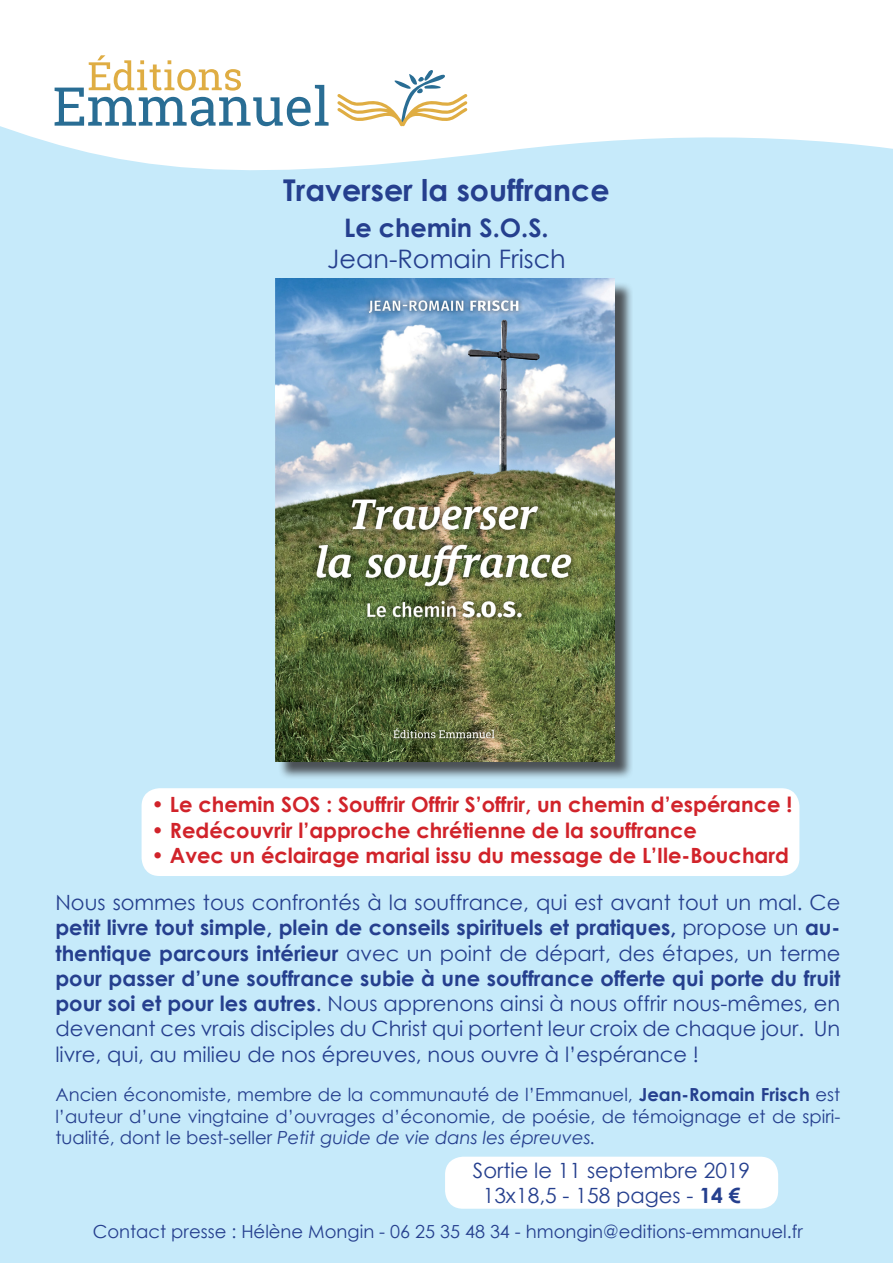
<style>
.page{position:relative;width:893px;height:1263px;background:#fff}
.page>*{position:absolute;margin:0;border:0;box-sizing:border-box;transform-origin:0 0}
.t1{font:700 30px "Century Gothic";color:#253f8e}
.t2{font:25.5px "Century Gothic";color:#253f8e}
.t3{font:700 25.5px "Century Gothic";color:#253f8e}
.t4{font:21px/25.2px "Century Gothic";color:#253f8e;text-align:justify}
.t5{font:700 21px "Century Gothic";color:#d1232a}
.t6{font:18px/21.6px "Century Gothic";color:#253f8e;text-align:justify}
.s1{font-weight:700}
.s2{font-style:italic}
</style>
<div class="page">
<div style="left:0;top:17px;width:893px;height:1246px;background:#c6eafa"></div>
<svg style="left:0;top:17px;width:893px;height:154px;fill:#fff"></svg>
<svg style="left:336px;top:60px;width:131px;height:66px;background:#efebde"></svg>
<svg style="left:53px;top:48px;width:276px;height:78px;background:#d9e1e0"></svg>
<div style="left:277px;top:281px;width:356px;height:499px;background:#231f20;opacity:.75"></div>
<img style="left:275px;top:279px;width:340px;height:482px">
<div style="left:142px;top:788px;width:657px;height:88px;background:#fff;border-radius:18px"></div>
<div style="left:445px;top:1157px;width:333px;height:52px;background:#fff;border-radius:18px"></div>
<p class="t1" style="left:283px;top:167px;width:328px">Traverser la souffrance</p>
<p class="t3" style="left:344px;top:208px;width:206px">Le chemin S.O.S.</p>
<p class="t2" style="left:327px;top:241px;width:240px">Jean-Romain Frisch</p>
<p class="t5" style="left:151px;top:789px;width:642px">• Le chemin SOS : Souffrir Offrir S’offrir, un chemin d’espérance !</p>
<p class="t5" style="left:151px;top:814px;width:547px">• Redécouvrir l’approche chrétienne de la souffrance</p>
<p class="t5" style="left:151px;top:839px;width:639px">• Avec un éclairage marial issu du message de L’Ile-Bouchard</p>
<p class="t4" style="left:55px;top:890px;width:786px">Nous sommes tous confrontés à la souffrance, qui est avant tout un mal. Ce <span class="s1">petit livre tout simple, plein de conseils spirituels et pratiques,</span> propose un <span class="s1">au&shy;thentique parcours intérieur</span> avec un point de départ, des étapes, un terme <span class="s1">pour passer d’une souffrance subie à une souffrance offerte qui porte du fruit pour soi et pour les autres</span>. Nous apprenons ainsi à nous offrir nous-mêmes, en devenant ces vrais disciples du Christ qui portent leur croix de chaque jour. Un livre, qui, au milieu de nos épreuves, nous ouvre à l’espérance !</p>
<p class="t6" style="left:55px;top:1083px;width:786px">Ancien économiste, membre de la communauté de l’Emmanuel, <span class="s1">Jean-Romain Frisch</span> est l’auteur d’une vingtaine d’ouvrages d’économie, de poésie, de témoignage et de spiri&shy;tualité, dont le best-seller <span class="s2">Petit guide de vie dans les épreuves.</span></p>
<p class="t4" style="left:473px;top:1157px;width:279px">Sortie le 11 septembre 2019</p>
<p class="t4" style="left:483px;top:1182px;width:259px">13x18,5 - 158 pages - <span class="s1">14 €</span></p>
<p class="t6" style="left:93px;top:1220px;width:712px">Contact presse : Hélène Mongin - 06 25 35 48 34 - hmongin@editions-emmanuel.fr</p>
</div>
